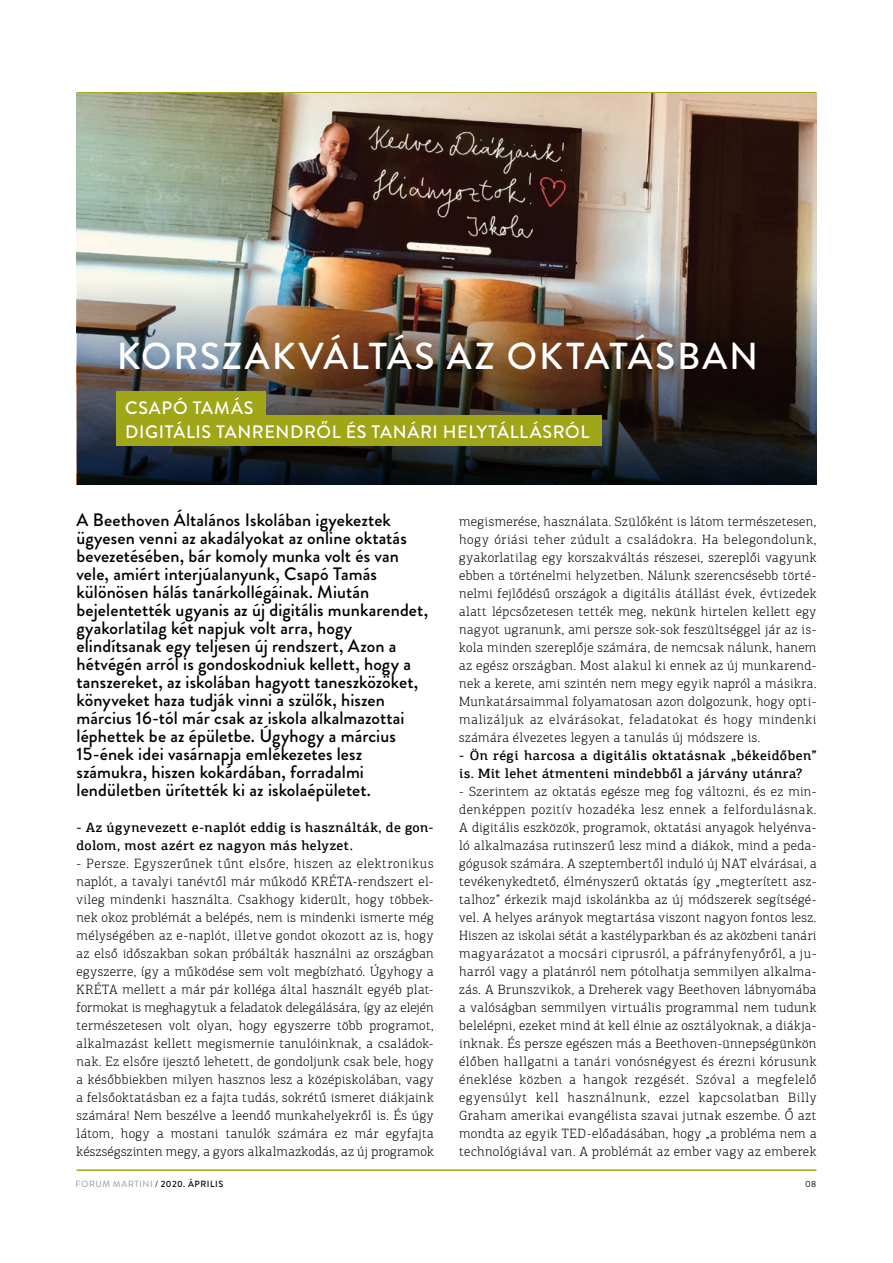
<style>
.page{position:relative;width:893px;height:1263px;background:#fff}
.page>*{position:absolute;margin:0;border:0;box-sizing:border-box;transform-origin:0 0}
.t1{font:500 37.5px "Brandon Grotesque";letter-spacing:.05em;color:#fff}
.t2{font:500 18px/18px "Brandon Grotesque";letter-spacing:.005em;color:#000}
.t3{font:500 18px/24px "Brandon Grotesque";letter-spacing:.035em;color:#fff}
.t4{font:300 13.5px/18px "PF Agora Slab Pro";letter-spacing:.03em;color:#000;text-align:justify}
.t5{font:500 13.5px/18px "PF Agora Slab Pro";letter-spacing:.03em;color:#000}
.t6{font:9px "Brandon Grotesque";letter-spacing:.06em;color:#939598}
.t7{font:9px "Brandon Grotesque";color:#000}
.s1{color:#000}
.s2{font-weight:500;color:#000}
</style>
<div class="page">
<hr style="left:77px;top:92px;width:739px;height:2px;background:#9fa617">
<hr style="left:77px;top:1169px;width:739px;height:2px;background:#9fa617">
<img style="left:77px;top:94px;width:739px;height:187px">
<img style="left:77px;top:281px;width:739px;height:204px">
<div style="left:117px;top:416px;width:485px;height:30px;background:#9fa617"></div>
<div style="left:117px;top:391px;width:149px;height:31px;background:#9fa617"></div>
<h1 class="t1" style="left:117px;top:330px;width:643px">KORSZAKVÁLTÁS AZ OKTATÁSBAN</h1>
<h2 class="t3" style="left:125px;top:396px;width:466px">CSAPÓ TAMÁS<br>DIGITÁLIS TANRENDRŐL ÉS TANÁRI HELYTÁLLÁSRÓL</h2>
<p class="t2" style="left:77px;top:511px;width:353px">A Beethoven Általános Iskolában igyekeztek ügyesen venni az akadályokat az online oktatás bevezetésében, bár komoly munka volt és van vele, amiért interjúalanyunk, Csapó Tamás különösen hálás tanárkollégáinak. Miután bejelentették ugyanis az új digitális munkarendet, gyakorlatilag két napjuk volt arra, hogy elindítsanak egy teljesen új rendszert, Azon a hétvégén arról is gondoskodniuk kellett, hogy a tanszereket, az iskolában hagyott taneszközöket, könyveket haza tudják vinni a szülők, hiszen március 16-tól már csak az iskola alkalmazottai léphettek be az épületbe. Úgyhogy a március 15-ének idei vasárnapja emlékezetes lesz számukra, hiszen kokárdában, forradalmi lendületben ürítették ki az iskolaépületet.</p>
<p class="t5" style="left:77px;top:818px;width:359px">- Az úgynevezett e-naplót eddig is használták, de gon&shy;dolom, most azért ez nagyon más helyzet.</p>
<p class="t4" style="left:77px;top:854px;width:359px">- Persze. Egyszerűnek tűnt elsőre, hiszen az elektronikus naplót, a tavalyi tanévtől már működő KRÉTA-rendszert el&shy;vileg mindenki használta. Csakhogy kiderült, hogy többek&shy;nek okoz problémát a belépés, nem is mindenki ismerte még mélységében az e-naplót, illetve gondot okozott az is, hogy az első időszakban sokan próbálták használni az országban egyszerre, így a működése sem volt megbízható. Úgyhogy a KRÉTA mellett a már pár kolléga által használt egyéb plat&shy;formokat is meghagytuk a feladatok delegálására, így az elején természetesen volt olyan, hogy egyszerre több programot, alkalmazást kellett megismernie tanulóinknak, a családok&shy;nak. Ez elsőre ijesztő lehetett, de gondoljunk csak bele, hogy a későbbiekben milyen hasznos lesz a középiskolában, vagy a felsőoktatásban ez a fajta tudás, sokrétű ismeret diákjaink számára! Nem beszélve a leendő munkahelyekről is. És úgy látom, hogy a mostani tanulók számára ez már egyfajta készségszinten megy, a gyors alkalmazkodás, az új programok</p>
<p class="t4" style="left:459px;top:512px;width:359px">megismerése, használata. Szülőként is látom természetesen, hogy óriási teher zúdult a családokra. Ha belegondolunk, gyakorlatilag egy korszakváltás részesei, szereplői vagyunk ebben a történelmi helyzetben. Nálunk szerencsésebb törté&shy;nelmi fejlődésű országok a digitális átállást évek, évtizedek alatt lépcsőzetesen tették meg, nekünk hirtelen kellett egy nagyot ugranunk, ami persze sok-sok feszültséggel jár az is&shy;kola minden szereplője számára, de nemcsak nálunk, hanem az egész országban. Most alakul ki ennek az új munkarend&shy;nek a kerete, ami szintén nem megy egyik napról a másikra.<br>Munkatársaimmal folyamatosan azon dolgozunk, hogy opti&shy;malizáljuk az elvárásokat, feladatokat és hogy mindenki számára élvezetes legyen a tanulás új módszere is.</p>
<p class="t5" style="left:459px;top:746px;width:359px">- Ön régi harcosa a digitális oktatásnak „békeidőben” is. Mit lehet átmenteni mindebből a járvány utánra?</p>
<p class="t4" style="left:459px;top:782px;width:359px">- Szerintem az oktatás egésze meg fog változni, és ez min&shy;denképpen pozitív hozadéka lesz ennek a felfordulásnak.<br>A digitális eszközök, programok, oktatási anyagok helyénva&shy;ló alkalmazása rutinszerű lesz mind a diákok, mind a peda&shy;gógusok számára. A szeptembertől induló új NAT elvárásai, a tevékenykedtető, élményszerű oktatás így „megterített asz&shy;talhoz” érkezik majd iskolánkba az új módszerek segítségé&shy;vel. A helyes arányok megtartása viszont nagyon fontos lesz.<br>Hiszen az iskolai sétát a kastélyparkban és az aközbeni tanári magyarázatot a mocsári ciprusról, a páfrányfenyőről, a ju&shy;harról vagy a platánról nem pótolhatja semmilyen alkalma&shy;zás. A Brunszvikok, a Dreherek vagy Beethoven lábnyomába a valóságban semmilyen virtuális programmal nem tudunk belelépni, ezeket mind át kell élnie az osztályoknak, a diákja&shy;inknak. És persze egészen más a Beethoven-ünnepségünkön élőben hallgatni a tanári vonósnégyest és érezni kórusunk éneklése közben a hangok rezgését. Szóval a megfelelő egyensúlyt kell használnunk, ezzel kapcsolatban Billy Graham amerikai evangélista szavai jutnak eszembe. Ő azt mondta az egyik TED-előadásában, hogy „a probléma nem a technológiával van. A problémát az ember vagy az emberek</p>
<p class="t6" style="left:76px;top:1178px;width:149px">FORUM MARTINI <span class="s1">/</span> <span class="s2">2020. ÁPRILIS</span></p>
<p class="t7" style="left:805px;top:1177px;width:13px">08</p>
</div>
